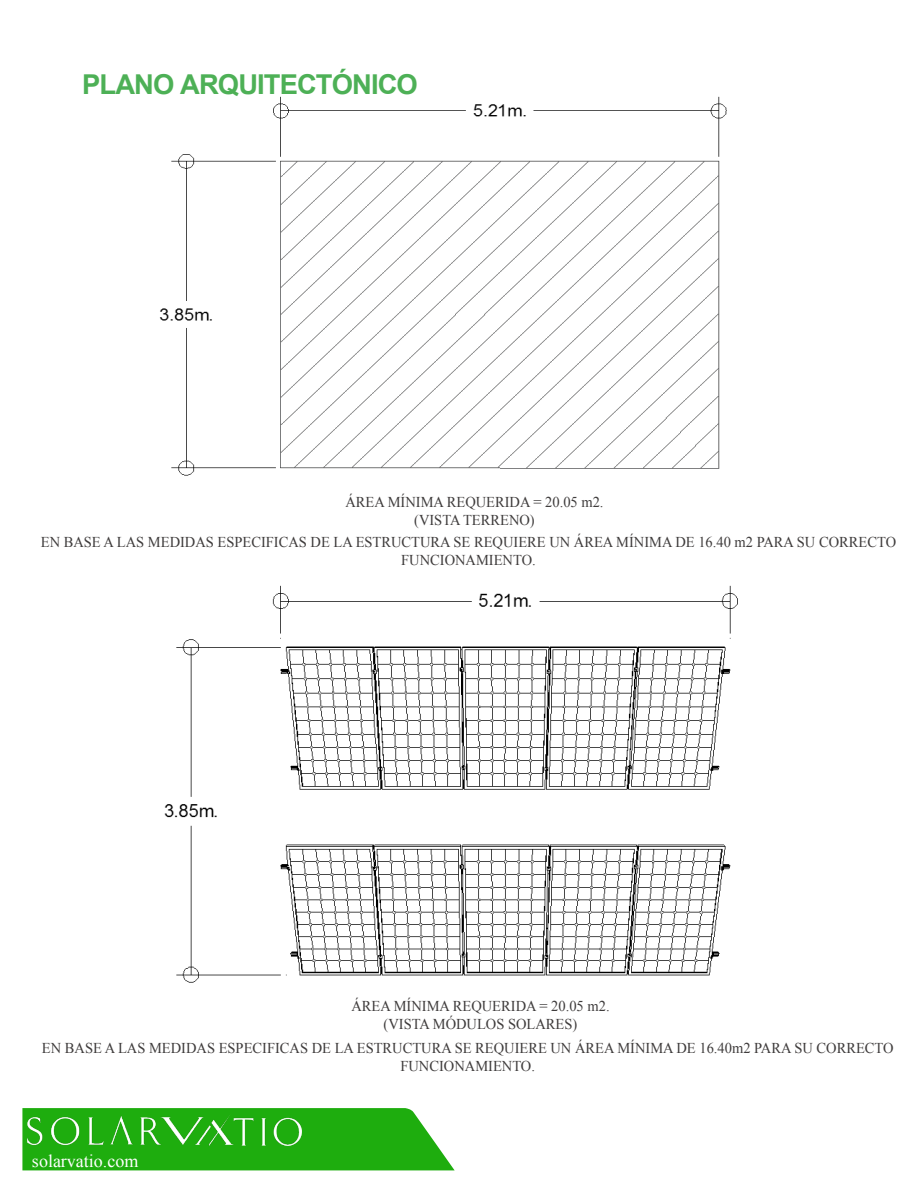
<style>
.page{position:relative;width:918px;height:1188px;background:#fff}
.page>*{position:absolute;margin:0;border:0;box-sizing:border-box;transform-origin:0 0}
.t1{font:700 27.3px "Arial";letter-spacing:-.035em;color:#4db056}
.t2{font:18px "Times New Roman";color:#fff}
.t3{font:15px/18px "Times New Roman";color:#3f3c3c;text-align:center}
</style>
<div class="page">
<svg style="left:22px;top:1108px;width:433px;height:62px;background:#30b321"></svg>
<img style="left:28px;top:1114px;width:274px;height:31px">
<img style="left:159px;top:96px;width:568px;height:380px">
<img style="left:164px;top:585px;width:574px;height:398px">
<h1 class="t1" style="left:82px;top:65px;width:337px">PLANO ARQUITECTÓNICO</h1>
<p class="t3" style="left:345px;top:492px;width:260px">ÁREA MÍNIMA REQUERIDA = 20.05 m2. (VISTA TERRENO)</p>
<p class="t3" style="left:41px;top:533px;width:857px">EN BASE A LAS MEDIDAS ESPECIFICAS DE LA ESTRUCTURA SE REQUIERE UN ÁREA MÍNIMA DE 16.40 m2 PARA SU CORRECTO<br>FUNCIONAMIENTO.</p>
<p class="t3" style="left:351px;top:996px;width:260px">ÁREA MÍNIMA REQUERIDA = 20.05 m2. (VISTA MÓDULOS SOLARES)</p>
<p class="t3" style="left:42px;top:1039px;width:853px">EN BASE A LAS MEDIDAS ESPECIFICAS DE LA ESTRUCTURA SE REQUIERE UN ÁREA MÍNIMA DE 16.40m2 PARA SU CORRECTO<br>FUNCIONAMIENTO.</p>
<p class="t2" style="left:32px;top:1148px;width:108px">solarvatio.com</p>
</div>
